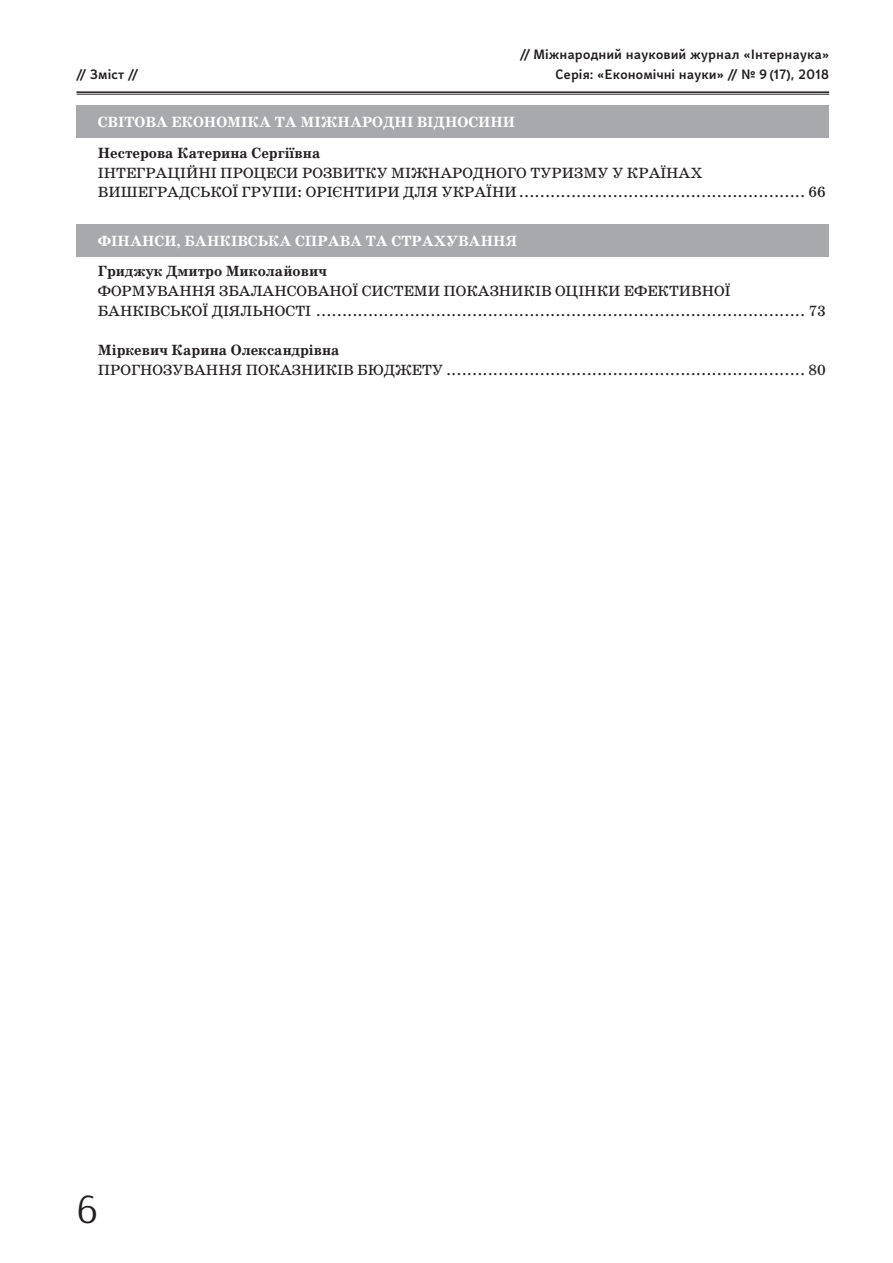
<style>
.page{position:relative;width:893px;height:1263px;background:#fff}
.page>*{position:absolute;margin:0;border:0;box-sizing:border-box;transform-origin:0 0}
.t1{font:42px "Arsenal";color:#231f20}
.t2{font:15px/19.8px "School Book AC";color:#231f20}
.t3{font:500 15px/19.8px "Certa Sans";color:#231f20;text-align:right}
.t4{font:700 15px "School Book AC";color:#231f20}
.Содержание_Раздел_Пл{font:700 15px "School Book AC";color:#fff}
</style>
<div class="page">
<hr style="left:77px;top:91px;width:752px;height:2px;background:#231f20">
<hr style="left:77px;top:94px;width:752px;height:1px;background:#231f20">
<div style="left:77px;top:106px;width:752px;height:32px;background:#a8a9ad"></div>
<div style="left:77px;top:224px;width:752px;height:32px;background:#a8a9ad"></div>
<p class="t3" style="left:77px;top:64px;width:63px">// Зміст //</p>
<p class="t3" style="left:520px;top:45px;width:310px">// Міжнародний науковий журнал «Інтернаука»<br>Серія: «Економічні науки» // № 9(17), 2018</p>
<p class="Содержание_Раздел_Пл" style="left:98px;top:114px;width:419px">СВІТОВА ЕКОНОМІКА ТА МІЖНАРОДНІ ВІДНОСИНИ</p>
<p class="t4" style="left:98px;top:145px;width:224px">Нестерова Катерина Сергіївна</p>
<p class="t2" style="left:98px;top:163px;width:730px">ІНТЕГРАЦІЙНІ ПРОЦЕСИ РОЗВИТКУ МІЖНАРОДНОГО ТУРИЗМУ У КРАЇНАХ<br>ВИШЕГРАДСЬКОЇ ГРУПИ: ОРІЄНТИРИ ДЛЯ УКРАЇНИ ....................................................... 66</p>
<p class="Содержание_Раздел_Пл" style="left:98px;top:232px;width:421px">ФІНАНСИ, БАНКІВСЬКА СПРАВА ТА СТРАХУВАННЯ</p>
<p class="t4" style="left:98px;top:263px;width:231px">Гриджук Дмитро Миколайович</p>
<p class="t2" style="left:98px;top:281px;width:730px">ФОРМУВАННЯ ЗБАЛАНСОВАНОЇ СИСТЕМИ ПОКАЗНИКІВ ОЦІНКИ ЕФЕКТИВНОЇ<br>БАНКІВСЬКОЇ ДІЯЛЬНОСТІ .............................................................................................. 73</p>
<p class="t4" style="left:98px;top:342px;width:243px">Міркевич Карина Олександрівна</p>
<p class="t2" style="left:98px;top:360px;width:730px">ПРОГНОЗУВАННЯ ПОКАЗНИКІВ БЮДЖЕТУ ..................................................................... 80</p>
<h1 class="t1" style="left:77px;top:1184px;width:23px">6</h1>
</div>
